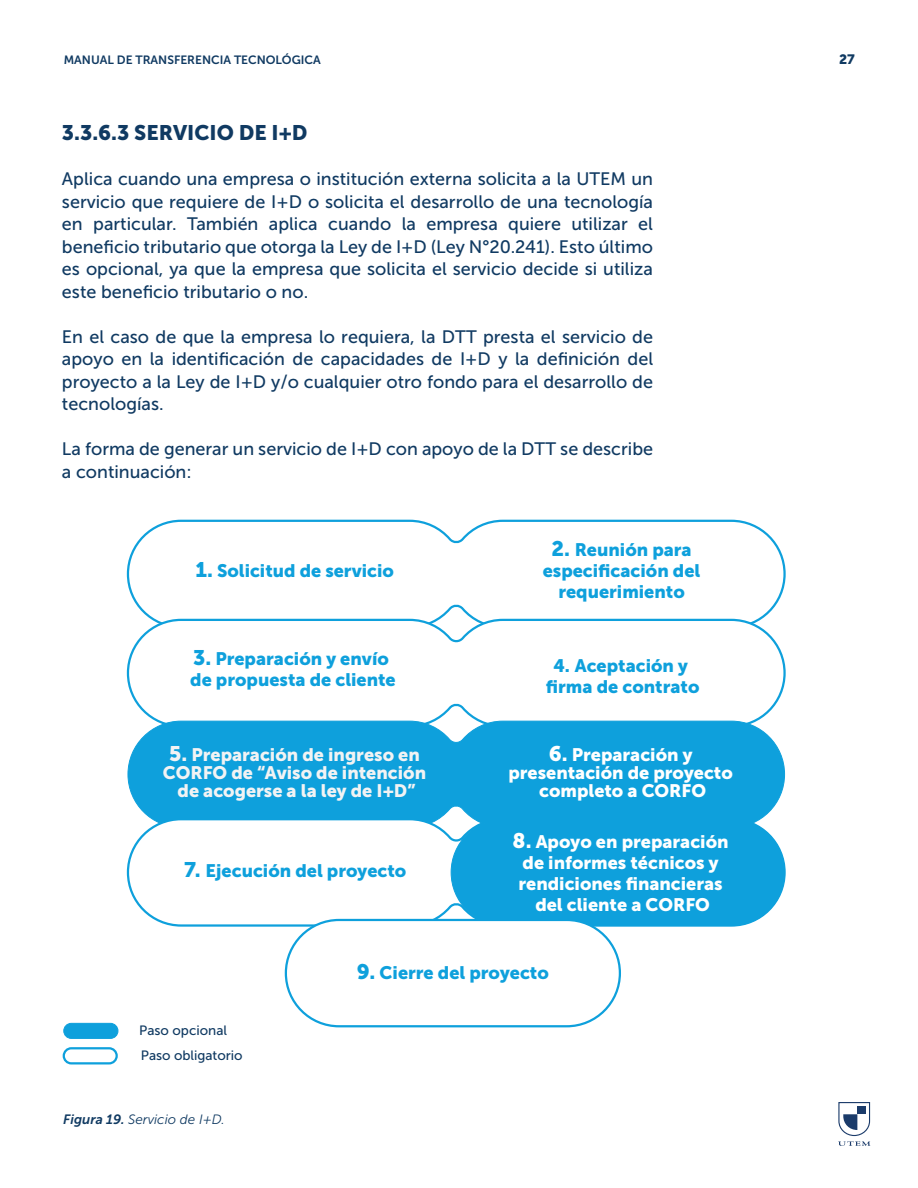
<style>
.page{position:relative;width:918px;height:1188px;background:#fff}
.page>*{position:absolute;margin:0;border:0;box-sizing:border-box;transform-origin:0 0}
.t1{font:21px "Museo Sans 900";color:#103a62}
.t2{font:18px/22.5px "Museo Sans 500";color:#103a62;text-align:justify}
.t3{font:18px/21px "Museo Sans 900";color:#0ea0dc;text-align:center}
.t4{font:18px/21px "Museo Sans 900";color:#fff;text-align:center}
.t5{font:18px/18px "Museo Sans 900";color:#f2f3f4;text-align:center}
.t6{font:13.5px "Museo Sans 500";color:#103a62}
.t7{font:italic 13.5px "Museo Sans 300";color:#103a62}
.t8{font:13.5px "Museo Sans 900";color:#103a62}
.t9{font:12px "Museo Sans 700";color:#103a62}
.s1{font-size:21px}
.s2{font-family:"Museo Sans 700"}
</style>
<div class="page">
<svg style="left:126px;top:519px;width:660px;height:99px"></svg>
<svg style="left:126px;top:618px;width:660px;height:102px"></svg>
<div style="left:127px;top:720px;width:658px;height:97px;background:#0ea0dc"></div>
<svg style="left:126px;top:817px;width:660px;height:111px"></svg>
<div style="left:451px;top:819px;width:334px;height:107px;background:#0ea0dc;border-radius:53px"></div>
<div style="left:451px;top:819px;width:334px;height:107px;border:1px solid #0ea0dc;border-radius:53px"></div>
<div style="left:286px;top:920px;width:334px;height:106px;background:#fff;border-radius:53px"></div>
<div style="left:285px;top:919px;width:336px;height:108px;border:2px solid #0ea0dc;border-radius:53px"></div>
<div style="left:63px;top:1047px;width:55px;height:17px;border:2px solid #0ea0dc;border-radius:8px"></div>
<div style="left:64px;top:1023px;width:54px;height:15px;background:#0ea0dc;border-radius:8px"></div>
<div style="left:63px;top:1023px;width:55px;height:16px;border:1px solid #0ea0dc;border-radius:8px"></div>
<svg style="left:838px;top:1102px;width:33px;height:44px"></svg>
<div style="left:857px;top:1107px;width:9px;height:7px;background:#1b3b6a"></div>
<p class="t9" style="left:64px;top:53px;width:259px">MANUAL DE TRANSFERENCIA TECNOLÓGICA</p>
<p class="t8" style="left:839px;top:52px;width:17px">27</p>
<p class="t1" style="left:62px;top:121px;width:247px">3.3.6.3 SERVICIO DE I+D</p>
<p class="t2" style="left:62px;top:168px;width:593px">Aplica cuando una empresa o institución externa solicita a la UTEM un servicio que requiere de I+D o solicita el desarrollo de una tecnología en particular. También aplica cuando la empresa quiere utilizar el beneficio tributario que otorga la Ley de I+D (Ley N°20.241). Esto último es opcional, ya que la empresa que solicita el servicio decide si utiliza este beneficio tributario o no.</p>
<p class="t2" style="left:62px;top:325px;width:593px">En el caso de que la empresa lo requiera, la DTT presta el servicio de apoyo en la identificación de capacidades de I+D y la definición del proyecto a la Ley de I+D y/o cualquier otro fondo para el desarrollo de tecnologías.</p>
<p class="t2" style="left:62px;top:438px;width:593px">La forma de generar un servicio de I+D con apoyo de la DTT se describe a continuación:</p>
<p class="t3" style="left:195px;top:561px;width:200px"><span class="s1">1.</span> Solicitud de servicio</p>
<p class="t3" style="left:543px;top:539px;width:159px"><span class="s1">2.</span> Reunión para especificación del requerimiento</p>
<p class="t3" style="left:190px;top:648px;width:207px;line-height:21.6px;text-align:left"><span class="s1">3.</span> Preparación y envío de propuesta de cliente</p>
<p class="t3" style="left:546px;top:654px;width:155px;line-height:21.6px">4. Aceptación y firma de contrato</p>
<p class="t5" style="left:163px;top:746px;width:265px"><span class="s1">5.</span> Preparación de ingreso en<br>CORFO de “Aviso de intención de acogerse a la ley de I+D”</p>
<p class="t3" style="left:184px;top:860px;width:224px"><span class="s1">7.</span> Ejecución del proyecto</p>
<p class="t4" style="left:508px;top:746px;width:226px;line-height:18px"><span class="s1">6.</span> Preparación y presentación de proyecto completo a CORFO</p>
<p class="t4" style="left:513px;top:831px;width:217px"><span class="s1">8.</span> Apoyo en preparación de informes técnicos y rendiciones financieras del cliente a CORFO</p>
<p class="t6" style="left:139px;top:1023px;width:89px">Paso opcional</p>
<p class="t6" style="left:141px;top:1048px;width:103px">Paso obligatorio</p>
<p class="t7" style="left:63px;top:1112px;width:163px"><span class="s2">Figura 19.</span> Servicio de I+D.</p>
<p class="t3" style="left:357px;top:962px;width:193px"><span class="s1">9.</span> Cierre del proyecto</p>
</div>
